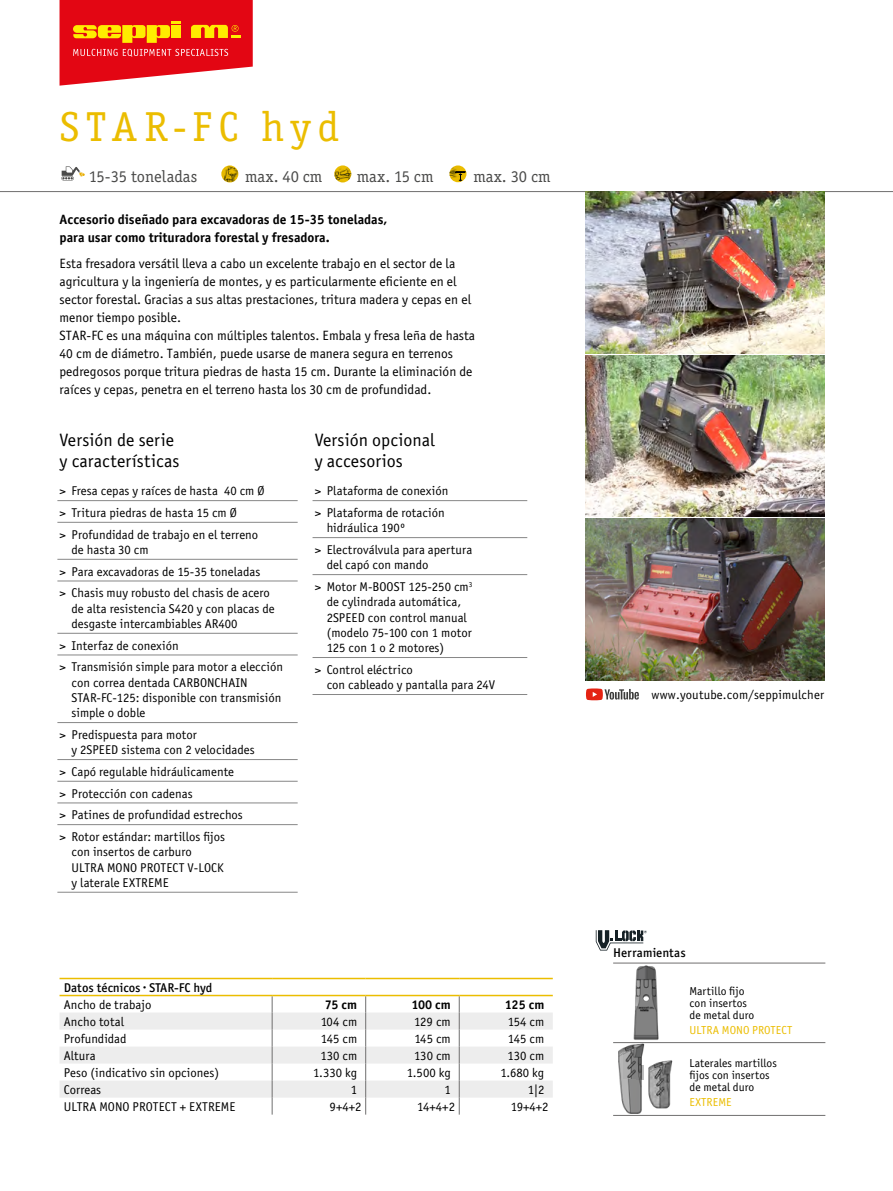
<style>
.page{position:relative;width:893px;height:1191px;background:#fff}
.page>*{position:absolute;margin:0;border:0;box-sizing:border-box;transform-origin:0 0}
.t1{font:42px "Officina Serif ITC";letter-spacing:.15em;color:#ebbd00}
.t2{font:18px/21.6px "Officina Sans Book ITC";color:#000}
.t3{font:16.5px "Officina Serif ITC";color:#4a4a49}
.t4{font:13.5px/18px "Officina Sans Book ITC";color:#000}
.t5{font:13.5px/18px "Officina Sans Bold ITC";color:#000}
.t6{font:12.75px/15.3px "Officina Sans Book ITC";color:#000}
.t7{font:12.75px "Officina Sans Medium ITC";color:#000}
.t8{font:12.75px "Officina Sans Bold ITC";color:#000}
.t9{font:11.7px/12px "Officina Sans Book ITC";color:#000}
.t10{font:11.7px "Officina Sans Book ITC";color:#ebbd00}
</style>
<div class="page">
<svg style="left:60px;top:0;width:193px;height:86px;background:#e93f30"></svg>
<hr style="left:0;top:191px;width:893px;height:1px;background:#706f6f">
<img style="left:586px;top:355px;width:238px;height:162px">
<img style="left:586px;top:192px;width:238px;height:161px">
<svg style="left:586px;top:688px;width:53px;height:12px"></svg>
<img style="left:586px;top:519px;width:238px;height:161px">
<hr style="left:61px;top:176px;width:13px;height:4px;background:#b1b1b0;border-radius:2px">
<svg style="left:62px;top:166px;width:23px;height:14px"></svg>
<img style="left:334px;top:165px;width:17px;height:17px;border-radius:9px">
<img style="left:221px;top:165px;width:17px;height:17px">
<div style="left:449px;top:165px;width:17px;height:17px;background:#ebbd00;border-radius:50%"></div>
<img style="left:449px;top:165px;width:11px;height:16px">
<svg style="left:455px;top:171px;width:11px;height:11px"></svg>
<hr style="left:613px;top:1115px;width:212px;height:1px;background:#706f6f">
<hr style="left:613px;top:1042px;width:212px;height:1px;background:#706f6f">
<img style="left:634px;top:965px;width:25px;height:75px">
<hr style="left:613px;top:962px;width:212px;height:1px;background:#706f6f">
<img style="left:617px;top:1043px;width:27px;height:71px">
<img style="left:624px;top:1043px;width:21px;height:35px">
<img style="left:637px;top:1065px;width:6px;height:14px">
<img style="left:648px;top:1060px;width:25px;height:49px">
<svg style="left:596px;top:930px;width:51px;height:20px"></svg>
<hr style="left:57px;top:500px;width:241px;height:1px;background:#878787">
<hr style="left:57px;top:522px;width:241px;height:1px;background:#878787">
<hr style="left:57px;top:559px;width:241px;height:1px;background:#878787">
<hr style="left:57px;top:581px;width:241px;height:1px;background:#878787">
<hr style="left:57px;top:633px;width:241px;height:1px;background:#878787">
<hr style="left:57px;top:654px;width:241px;height:1px;background:#878787">
<hr style="left:57px;top:722px;width:241px;height:1px;background:#878787">
<hr style="left:57px;top:759px;width:241px;height:1px;background:#878787">
<hr style="left:57px;top:781px;width:241px;height:1px;background:#878787">
<hr style="left:57px;top:802px;width:241px;height:1px;background:#878787">
<hr style="left:57px;top:824px;width:241px;height:1px;background:#878787">
<hr style="left:57px;top:892px;width:241px;height:1px;background:#878787">
<hr style="left:313px;top:500px;width:214px;height:1px;background:#878787">
<hr style="left:313px;top:537px;width:214px;height:1px;background:#878787">
<hr style="left:313px;top:574px;width:214px;height:1px;background:#878787">
<hr style="left:313px;top:657px;width:214px;height:1px;background:#878787">
<hr style="left:313px;top:694px;width:214px;height:1px;background:#878787">
<svg style="left:60px;top:996px;width:493px;height:118px"></svg>
<hr style="left:60px;top:977px;width:212px;height:2px;background:#ebbd00">
<hr style="left:272px;top:977px;width:94px;height:2px;background:#ebbd00">
<hr style="left:366px;top:977px;width:93px;height:2px;background:#ebbd00">
<hr style="left:459px;top:977px;width:94px;height:2px;background:#ebbd00">
<hr style="left:60px;top:994px;width:212px;height:2px;background:#ebbd00">
<hr style="left:272px;top:994px;width:94px;height:2px;background:#ebbd00">
<hr style="left:366px;top:994px;width:93px;height:2px;background:#ebbd00">
<hr style="left:459px;top:994px;width:94px;height:2px;background:#ebbd00">
<h1 class="t1" style="left:60px;top:100px;width:281px">STAR-FC hyd</h1>
<p class="t3" style="left:89px;top:166px;width:110px">15-35 toneladas</p>
<p class="t3" style="left:245px;top:166px;width:79px">max. 40 cm</p>
<p class="t3" style="left:357px;top:166px;width:78px">max. 15 cm</p>
<p class="t3" style="left:473px;top:166px;width:79px">max. 30 cm</p>
<p class="t5" style="left:60px;top:209px;width:329px">Accesorio diseñado para excavadoras de 15-35 toneladas, para usar como trituradora forestal y fresadora.</p>
<p class="t4" style="left:60px;top:254px;width:417px">Esta fresadora versátil lleva a cabo un excelente trabajo en el sector de la agricultura y la ingeniería de montes, y es particularmente eficiente en el sector forestal. Gracias a sus altas prestaciones, tritura madera y cepas en el menor tiempo posible.<br>STAR-FC es una máquina con múltiples talentos. Embala y fresa leña de hasta 40 cm de diámetro. También, puede usarse de manera segura en terrenos pedregosos porque tritura piedras de hasta 15 cm. Durante la eliminación de raíces y cepas, penetra en el terreno hasta los 30 cm de profundidad.</p>
<h2 class="t2" style="left:60px;top:428px;width:121px">Versión de serie y características</h2>
<p class="t6" style="left:60px;top:480px;width:207px;line-height:21.6px">&gt; Fresa cepas y raíces de hasta 40 cm Ø &gt; Tritura piedras de hasta 15 cm Ø<br>&gt; Profundidad de trabajo en el terreno</p>
<p class="t6" style="left:60px;top:538px;width:212px;line-height:21.6px;text-indent:12px">de hasta 30 cm<br>&gt; Para excavadoras de 15-35 toneladas &gt; Chasis muy robusto del chasis de acero</p>
<p class="t6" style="left:72px;top:600px;width:205px">de alta resistencia S420 y con placas de desgaste intercambiables AR400</p>
<p class="t6" style="left:60px;top:634px;width:225px;line-height:21.6px">&gt; Interfaz de conexión<br>&gt; Transmisión simple para motor a elección</p>
<p class="t6" style="left:72px;top:674px;width:211px">con correa dentada CARBONCHAIN<br>STAR-FC-125: disponible con transmisión simple o doble</p>
<p class="t6" style="left:72px;top:726px;width:185px;text-indent:-12px">&gt; Predispuesta para motor<br>y 2SPEED sistema con 2 velocidades</p>
<p class="t6" style="left:60px;top:760px;width:185px;line-height:21.8px">&gt; Capó regulable hidráulicamente &gt; Protección con cadenas<br>&gt; Patines de profundidad estrechos &gt; Rotor estándar: martillos fijos</p>
<p class="t6" style="left:72px;top:844px;width:154px">con insertos de carburo<br>ULTRA MONO PROTECT V-LOCK y laterale EXTREME</p>
<h2 class="t2" style="left:315px;top:428px;width:122px">Versión opcional y accesorios</h2>
<p class="t6" style="left:315px;top:479px;width:135px;line-height:21.8px">&gt; Plataforma de conexión &gt; Plataforma de rotación</p>
<p class="t6" style="left:315px;top:516px;width:159px;line-height:21.8px;text-indent:12px">hidráulica 190º<br>&gt; Electroválvula para apertura</p>
<p class="t6" style="left:315px;top:554px;width:159px;line-height:21.6px;text-indent:12px">del capó con mando<br>&gt; Motor M-BOOST 125-250 cm<sup>3</sup></p>
<p class="t6" style="left:327px;top:594px;width:147px">de cylindrada automática,<br>2SPEED con control manual (modelo 75-100 con 1 motor<br>125 con 1 o 2 motores)</p>
<p class="t6" style="left:327px;top:661px;width:170px;text-indent:-12px">&gt; Control eléctrico<br>con cableado y pantalla para 24V</p>
<p class="t7" style="left:64px;top:978px;width:150px">Datos técnicos · STAR-FC hyd</p>
<p class="t6" style="left:64px;top:996px;width:89px">Ancho de trabajo</p>
<p class="t8" style="left:325px;top:996px;width:34px">75 cm</p>
<p class="t8" style="left:411px;top:996px;width:41px">100 cm</p>
<p class="t8" style="left:505px;top:996px;width:41px">125 cm</p>
<p class="t6" style="left:64px;top:1013px;width:62px">Ancho total</p>
<p class="t6" style="left:321px;top:1013px;width:38px">104 cm</p>
<p class="t6" style="left:414px;top:1013px;width:38px">129 cm</p>
<p class="t6" style="left:508px;top:1013px;width:38px">154 cm</p>
<p class="t6" style="left:64px;top:1030px;width:64px">Profundidad</p>
<p class="t6" style="left:321px;top:1030px;width:38px">145 cm</p>
<p class="t6" style="left:414px;top:1030px;width:38px">145 cm</p>
<p class="t6" style="left:508px;top:1030px;width:38px">145 cm</p>
<p class="t6" style="left:64px;top:1047px;width:33px">Altura</p>
<p class="t6" style="left:321px;top:1047px;width:38px">130 cm</p>
<p class="t6" style="left:414px;top:1047px;width:38px">130 cm</p>
<p class="t6" style="left:508px;top:1047px;width:38px">130 cm</p>
<p class="t6" style="left:64px;top:1064px;width:157px">Peso (indicativo sin opciones)</p>
<p class="t6" style="left:313px;top:1064px;width:46px">1.330 kg</p>
<p class="t6" style="left:407px;top:1064px;width:46px">1.500 kg</p>
<p class="t6" style="left:500px;top:1064px;width:46px">1.680 kg</p>
<p class="t6" style="left:64px;top:1081px;width:39px">Correas</p>
<p class="t6" style="left:351px;top:1081px;width:8px">1</p>
<p class="t6" style="left:444px;top:1081px;width:8px">1</p>
<p class="t6" style="left:528px;top:1081px;width:18px">1|2</p>
<p class="t6" style="left:64px;top:1098px;width:173px">ULTRA MONO PROTECT + EXTREME</p>
<p class="t6" style="left:330px;top:1098px;width:33px">9+4+2</p>
<p class="t6" style="left:417px;top:1098px;width:39px">14+4+2</p>
<p class="t6" style="left:511px;top:1098px;width:39px">19+4+2</p>
<p class="t6" style="left:652px;top:686px;width:174px">www.youtube.com/seppimulcher</p>
<p class="t7" style="left:613px;top:944px;width:74px">Herramientas</p>
<p class="t9" style="left:689px;top:984px;width:66px">Martillo fijo con insertos de metal duro</p>
<p class="t10" style="left:689px;top:1022px;width:105px">ULTRA MONO PROTECT</p>
<p class="t9" style="left:689px;top:1057px;width:89px">Laterales martillos fijos con insertos de metal duro</p>
<p class="t10" style="left:689px;top:1094px;width:44px">EXTREME</p>
</div>
